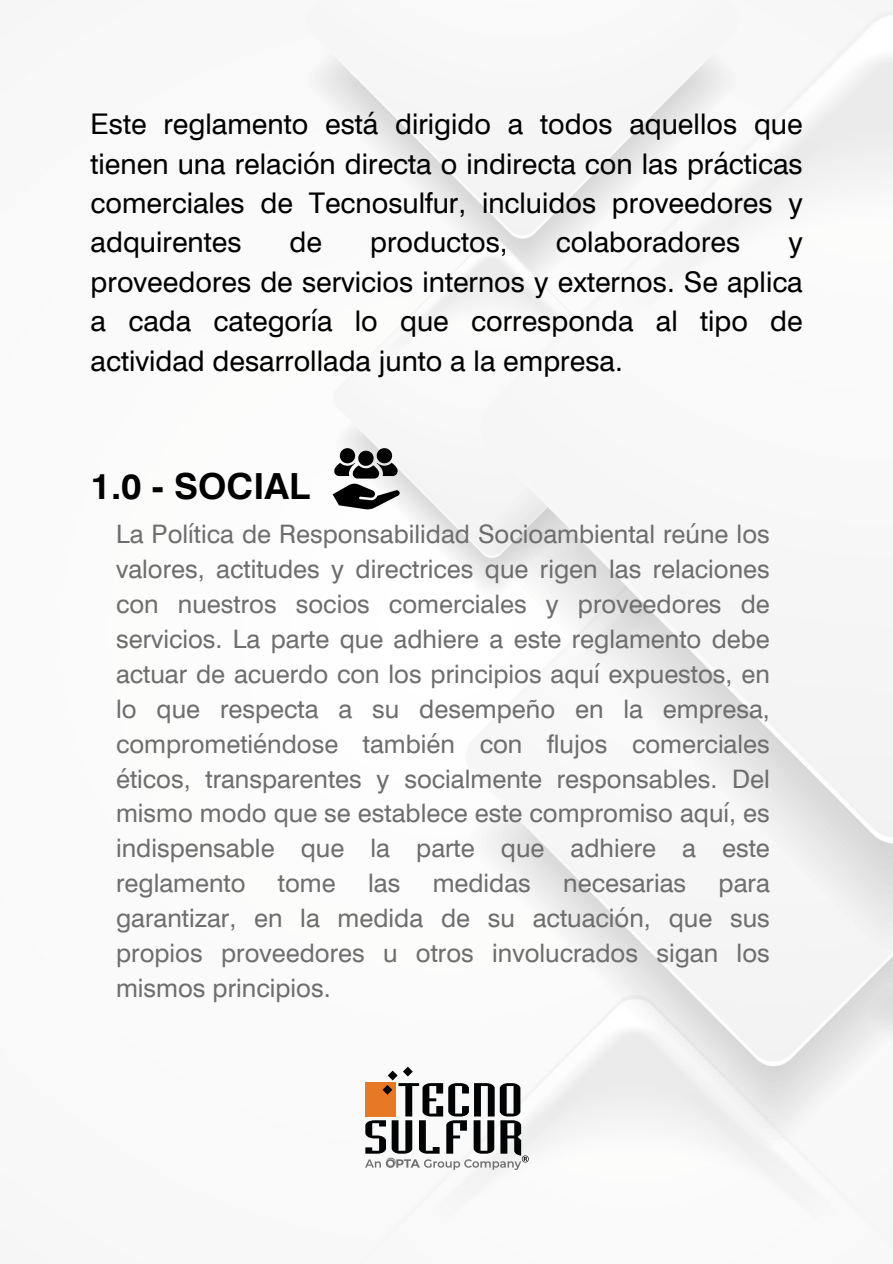
<style>
.page{position:relative;width:893px;height:1264px;background:#fff}
.page>*{position:absolute;margin:0;border:0;box-sizing:border-box;transform-origin:0 0}
.t1{font:700 36px "Swiss 721 Devanagari";color:#000}
.t2{font:28.5px/39.3px "Swiss 721 Devanagari";color:#000;text-align:justify}
.t3{font:25.5px/34.8px "Swiss 721 Devanagari";color:#6d6e6d;text-align:justify}
</style>
<div class="page">
<img style="left:313px;top:9px;width:579px;height:1193px">
<div style="left:364px;top:1082px;width:31px;height:34px;background:#fafafa"></div>
<svg style="left:365px;top:1066px;width:163px;height:103px"></svg>
<svg style="left:332px;top:448px;width:67px;height:61px"></svg>
<p class="t2" style="left:91px;top:105px;width:713px">Este reglamento está dirigido a todos aquellos que tienen una relación directa o indirecta con las prácticas comerciales de Tecnosulfur, incluidos proveedores y adquirentes</p>
<p class="t2" style="left:289px;top:223px;width:34px">de</p>
<p class="t2" style="left:370px;top:223px;width:139px">productos,</p>
<p class="t2" style="left:555px;top:223px;width:186px">colaboradores</p>
<p class="t2" style="left:91px;top:223px;width:713px;text-indent:697px">y proveedores de servicios internos y externos. Se aplica a cada categoría lo que corresponda al tipo de actividad desarrollada junto a la empresa.</p>
<h1 class="t1" style="left:91px;top:465px;width:221px">1.0 - SOCIAL</h1>
<h2 class="t3" style="left:116px;top:517px;width:655px">La Política de Responsabilidad Socioambiental reúne los valores, actitudes y directrices que rigen las relaciones con nuestros socios comerciales y proveedores de servicios. La parte que adhiere a este reglamento debe actuar de acuerdo con los principios aquí expuestos, en lo que respecta a su desempeño en la empresa, comprometiéndose también con flujos comerciales éticos, transparentes y socialmente responsables. Del mismo modo que se establece este compromiso aquí, es indispensable que la parte que adhiere a este reglamento</h2>
<h2 class="t3" style="left:278px;top:866px;width:59px">tome</h2>
<h2 class="t3" style="left:368px;top:866px;width:34px">las</h2>
<h2 class="t3" style="left:432px;top:866px;width:100px">medidas</h2>
<h2 class="t3" style="left:563px;top:866px;width:124px">necesarias</h2>
<h2 class="t3" style="left:116px;top:866px;width:655px;text-indent:602px">para garantizar, en la medida de su actuación, que sus propios proveedores u otros involucrados sigan los mismos principios.</h2>
</div>
